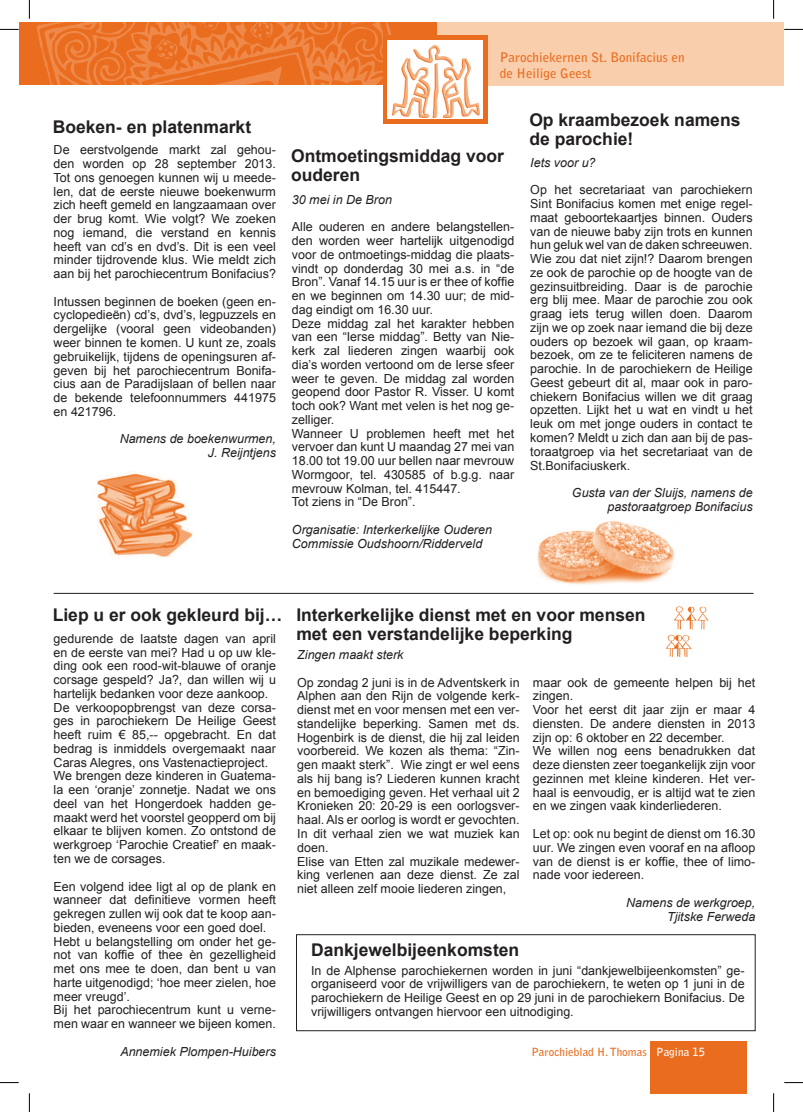
<style>
.page{position:relative;width:803px;height:1112px;background:#fff}
.page>*{position:absolute;margin:0;border:0;box-sizing:border-box;transform-origin:0 0}
.t1{font:700 17.5px/18.8px "Arial";color:#231f20}
.t2{font:700 13.12px/15.8px "Bell Gothic Std";color:#ea6d1f}
.t3{font:12.5px/13.8px "Arial";color:#231f20}
.t4{font:italic 12.5px/13.8px "Arial";color:#231f20;text-align:right}
.t5{font:700 11.25px "Bell Gothic Std";color:#ea6d1f}
.s1{color:#fff}
</style>
<div class="page">
<div style="left:651px;top:1040px;width:96px;height:52px;background:#ea6d1f"></div>
<div style="left:436px;top:22px;width:348px;height:63px;background:#f9cead"></div>
<div style="left:19px;top:22px;width:417px;height:63px;background:#ea6d1f"></div>
<svg style="left:37px;top:22px;width:354px;height:63px"></svg>
<div style="left:383px;top:36px;width:105px;height:88px;background:#ea6d1f"></div>
<div style="left:387px;top:40px;width:96px;height:78px;background:#fff"></div>
<img style="left:392px;top:45px;width:87px;height:72px">
<img style="left:537px;top:521px;width:137px;height:64px">
<hr style="left:54px;top:593px;width:699px;height:1px;background:#231f20">
<div style="left:296px;top:934px;width:459px;height:96px;border:1px solid #231f20"></div>
<img style="left:665px;top:606px;width:44px;height:51px">
<img style="left:97px;top:471px;width:96px;height:87px">
<svg style="left:0;top:29px;width:19px;height:1px"></svg>
<svg style="left:784px;top:29px;width:19px;height:1px"></svg>
<svg style="left:0;top:1082px;width:19px;height:1px"></svg>
<svg style="left:784px;top:1082px;width:19px;height:1px"></svg>
<svg style="left:29px;top:0;width:1px;height:19px"></svg>
<svg style="left:29px;top:1093px;width:1px;height:18px"></svg>
<svg style="left:773px;top:0;width:1px;height:19px"></svg>
<svg style="left:773px;top:1093px;width:1px;height:18px"></svg>
<h1 class="t1" style="left:53px;top:117px;width:200px">Boeken- en platenmarkt</h1>
<p class="t3" style="left:54px;top:143px;width:224px;text-align:justify">De eerstvolgende markt zal gehou&shy;den worden op 28 september 2013.<br>Tot ons genoegen kunnen wij u meede&shy;len, dat de eerste nieuwe boekenwurm zich heeft gemeld en langzaamaan over der brug komt. Wie volgt? We zoeken nog iemand, die verstand en kennis heeft van cd’s en dvd’s. Dit is een veel minder tijdrovende klus. Wie meldt zich aan bij het parochiecentrum Bonifacius?</p>
<p class="t3" style="left:54px;top:294px;width:224px;text-align:justify">Intussen beginnen de boeken (geen en&shy;cyclopedieën) cd’s, dvd’s, legpuzzels en dergelijke (vooral geen videobanden) weer binnen te komen. U kunt ze, zoals gebruikelijk, tijdens de openingsuren af&shy;geven bij het parochiecentrum Bonifa&shy;cius aan de Paradijslaan of bellen naar de bekende telefoonnummers 441975 en 421796.</p>
<p class="t4" style="left:120px;top:432px;width:158px">Namens de boekenwurmen,<br>J. Reijntjens</p>
<p class="t2" style="left:500px;top:50px;width:186px">Parochiekernen St. Bonifacius en de Heilige Geest</p>
<h1 class="t1" style="left:291px;top:147px;width:214px">Ontmoetingsmiddag voor ouderen</h1>
<p class="t4" style="left:292px;top:192px;width:102px">30 mei in De Bron</p>
<p class="t3" style="left:292px;top:220px;width:224px">Alle ouderen en andere belangstellen&shy;den worden weer hartelijk uitgenodigd voor de ontmoetings-middag die plaats&shy;vindt op donderdag 30 mei a.s. in “de Bron”. Vanaf 14.15 uur is er thee of koffie en we beginnen om 14.30 uur; de mid&shy;dag eindigt om 16.30 uur.<br>Deze middag zal het karakter hebben van een “Ierse middag”. Betty van Nie&shy;kerk zal liederen zingen waarbij ook dia’s worden vertoond om de Ierse sfeer weer te geven. De middag zal worden geopend door Pastor R. Visser. U komt toch ook? Want met velen is het nog ge&shy;zelliger.<br>Wanneer U problemen heeft met het vervoer dan kunt U maandag 27 mei van 18.00 tot 19.00 uur bellen naar mevrouw Wormgoor, tel. 430585 of b.g.g. naar mevrouw Kolman, tel. 415447.<br>Tot ziens in “De Bron”.</p>
<p class="t4" style="left:292px;top:522px;width:202px;text-align:left">Organisatie: Interkerkelijke Ouderen<br>Commissie Oudshoorn/Ridderveld</p>
<h1 class="t1" style="left:529px;top:110px;width:213px">Op kraambezoek namens de parochie!</h1>
<p class="t4" style="left:530px;top:156px;width:67px">Iets voor u?</p>
<p class="t3" style="left:530px;top:183px;width:224px;text-align:justify">Op het secretariaat van parochiekern Sint Bonifacius komen met enige regel&shy;maat geboortekaartjes binnen. Ouders van de nieuwe baby zijn trots en kunnen hun geluk wel van de daken schreeuwen.<br>Wie zou dat niet zijn!? Daarom brengen ze ook de parochie op de hoogte van de gezinsuitbreiding. Daar is de parochie erg blij mee. Maar de parochie zou ook graag iets terug willen doen. Daarom zijn we op zoek naar iemand die bij deze ouders op bezoek wil gaan, op kraam&shy;bezoek, om ze te feliciteren namens de parochie. In de parochiekern de Heilige Geest gebeurt dit al, maar ook in paro&shy;chiekern Bonifacius willen we dit graag opzetten. Lijkt het u wat en vindt u het leuk om met jonge ouders in contact te komen? Meldt u zich dan aan bij de pas&shy;toraatgroep via het secretariaat van de St.Bonifaciuskerk.</p>
<p class="t4" style="left:572px;top:486px;width:182px">Gusta van der Sluijs, namens de pastoraatgroep Bonifacius</p>
<h1 class="t1" style="left:53px;top:606px;width:231px">Liep u er ook gekleurd bij…</h1>
<p class="t3" style="left:54px;top:631px;width:224px">gedurende de laatste dagen van april en de eerste van mei? Had u op uw kle&shy;ding ook een rood-wit-blauwe of oranje corsage gespeld? Ja?, dan willen wij u hartelijk bedanken voor deze aankoop.<br>De verkoopopbrengst van deze corsa&shy;ges in parochiekern De Heilige Geest heeft ruim € 85,-- opgebracht. En dat bedrag is inmiddels overgemaakt naar Caras Alegres, ons Vastenactieproject.<br>We brengen deze kinderen in Guatema&shy;la een ‘oranje’ zonnetje. Nadat we ons deel van het Hongerdoek hadden ge&shy;maakt werd het voorstel geopperd om bij elkaar te blijven komen. Zo ontstond de werkgroep ‘Parochie Creatief’ en maak&shy;ten we de corsages.</p>
<p class="t3" style="left:54px;top:878px;width:224px">Een volgend idee ligt al op de plank en wanneer dat definitieve vormen heeft gekregen zullen wij ook dat te koop aan&shy;bieden, eveneens voor een goed doel.<br>Hebt u belangstelling om onder het ge&shy;not van koffie of thee èn gezelligheid met ons mee te doen, dan bent u van harte uitgenodigd; ‘hoe meer zielen, hoe meer vreugd’.<br>Bij het parochiecentrum kunt u verne&shy;men waar en wanneer we bijeen komen.</p>
<p class="t4" style="left:120px;top:1044px;width:157px">Annemiek Plompen-Huibers</p>
<h1 class="t1" style="left:296px;top:606px;width:351px">Interkerkelijke dienst met en voor mensen met een verstandelijke beperking</h1>
<p class="t4" style="left:297px;top:647px;width:108px">Zingen maakt sterk</p>
<p class="t3" style="left:297px;top:675px;width:224px">Op zondag 2 juni is in de Adventskerk in Alphen aan den Rijn de volgende kerk&shy;dienst met en voor mensen met een ver&shy;standelijke beperking. Samen met ds.<br>Hogenbirk is de dienst, die hij zal leiden voorbereid. We kozen als thema: “Zin&shy;gen maakt sterk”. Wie zingt er wel eens als hij bang is? Liederen kunnen kracht en bemoediging geven. Het verhaal uit 2<br>Kronieken 20: 20-29 is een oorlogsver&shy;haal. Als er oorlog is wordt er gevochten.<br>In dit verhaal zien we wat muziek kan doen.<br>Elise van Etten zal muzikale medewer&shy;king verlenen aan deze dienst. Ze zal niet alleen zelf mooie liederen zingen,</p>
<h1 class="t1" style="left:311px;top:940px;width:210px">Dankjewelbijeenkomsten</h1>
<p class="t3" style="left:533px;top:675px;width:224px">maar ook de gemeente helpen bij het zingen.<br>Voor het eerst dit jaar zijn er maar 4 diensten. De andere diensten in 2013 zijn op: 6 oktober en 22 december.<br>We willen nog eens benadrukken dat deze diensten zeer toegankelijk zijn voor gezinnen met kleine kinderen. Het ver&shy;haal is eenvoudig, er is altijd wat te zien en we zingen vaak kinderliederen.</p>
<p class="t3" style="left:533px;top:826px;width:224px;text-align:justify">Let op: ook nu begint de dienst om 16.30 uur. We zingen even vooraf en na afloop van de dienst is er koffie, thee of limo&shy;nade voor iedereen.</p>
<p class="t4" style="left:626px;top:895px;width:131px">Namens de werkgroep,<br>Tjitske Ferweda</p>
<p class="t3" style="left:311px;top:963px;width:435px;text-align:justify">In de Alphense parochiekernen worden in juni “dankjewelbijeenkomsten” ge&shy;organiseerd voor de vrijwilligers van de parochiekern, te weten op 1 juni in de parochiekern de Heilige Geest en op 29 juni in de parochiekern Bonifacius. De vrijwilligers ontvangen hiervoor een uitnodiging.</p>
<p class="t5" style="left:531px;top:1044px;width:175px">Parochieblad H. Thomas <span class="s1">Pagina 15</span></p>
</div>
